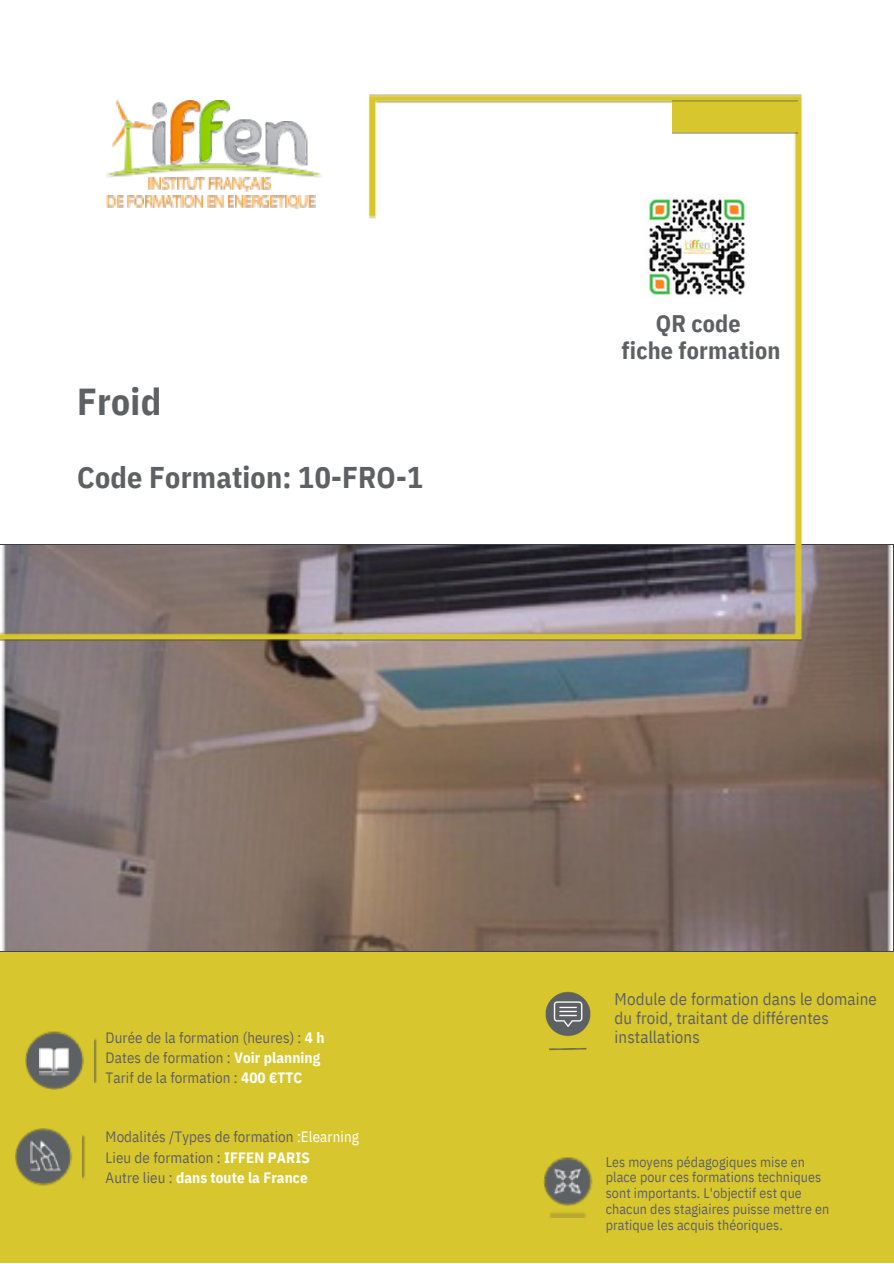
<style>
.page{position:relative;width:894px;height:1264px;background:#fff}
.page>*{position:absolute;margin:0;border:0;box-sizing:border-box;transform-origin:0 0}
.t1{font:700 37.5px "IBM Plex Sans Cond";letter-spacing:.005em;color:#5e6163}
.t2{font:700 30px "IBM Plex Sans Cond";letter-spacing:.005em;color:#5e6163}
.t3{font:700 24px/27px "IBM Plex Sans Cond";letter-spacing:.005em;color:#5e6163;text-align:center}
.t4{font:16.8px/19.2px "IBM Plex Sans Cond";letter-spacing:.005em;color:#5e6163}
.t5{font:15px/20.2px "IBM Plex Sans Cond";letter-spacing:.005em;color:#5e6163}
.t6{font:13.95px/15.8px "IBM Plex Sans Cond";letter-spacing:.005em;color:#5e6163}
.s1{font-weight:700;color:#fff}
.s2{color:#fff}
</style>
<div class="page">
<div style="left:0;top:951px;width:892px;height:311px;background:#d8c62e"></div>
<img style="left:15px;top:1128px;width:57px;height:57px">
<img style="left:30px;top:1140px;width:33px;height:31px">
<img style="left:82px;top:1135px;width:3px;height:44px">
<img style="left:26px;top:1031px;width:58px;height:58px">
<img style="left:39px;top:1045px;width:32px;height:31px">
<img style="left:94px;top:1038px;width:3px;height:43px">
<img style="left:0;top:545px;width:892px;height:405px">
<img style="left:0;top:94px;width:802px;height:546px">
<img style="left:672px;top:100px;width:125px;height:33px">
<svg style="left:148px;top:177px;width:94px;height:12px"></svg>
<img style="left:242px;top:177px;width:9px;height:15px">
<svg style="left:251px;top:177px;width:19px;height:12px"></svg>
<svg style="left:107px;top:195px;width:208px;height:13px"></svg>
<img style="left:105px;top:163px;width:217px;height:14px">
<img style="left:123px;top:129px;width:9px;height:45px">
<img style="left:116px;top:99px;width:12px;height:23px">
<svg style="left:123px;top:120px;width:9px;height:9px"></svg>
<img style="left:111px;top:126px;width:15px;height:21px">
<img style="left:130px;top:122px;width:22px;height:7px">
<img style="left:152px;top:102px;width:14px;height:64px">
<img style="left:170px;top:100px;width:28px;height:65px">
<img style="left:198px;top:100px;width:32px;height:65px">
<img style="left:224px;top:118px;width:37px;height:47px">
<img style="left:264px;top:122px;width:44px;height:44px">
<img style="left:549px;top:1212px;width:37px;height:4px">
<img style="left:543px;top:1157px;width:50px;height:48px">
<img style="left:554px;top:1166px;width:28px;height:28px">
<img style="left:644px;top:195px;width:105px;height:104px">
<img style="left:545px;top:991px;width:46px;height:60px">
<p class="t1" style="left:77px;top:376px;width:86px">Froid</p>
<p class="t2" style="left:77px;top:457px;width:347px">Code Formation: 10-FRO-1</p>
<p class="t3" style="left:621px;top:309px;width:160px">QR code<br>fiche formation</p>
<p class="t5" style="left:106px;top:1027px;width:220px">Durée de la formation (heures) : <span class="s1">4 h<br></span>Dates de formation : <span class="s1">Voir planning<br></span>Tarif de la formation : <span class="s1">400 €TTC</span></p>
<p class="t5" style="left:106px;top:1126px;width:255px">Modalités /Types de formation <span class="s2">:Elearning<br></span>Lieu de formation : <span class="s1">IFFEN PARIS<br></span>Autre lieu : <span class="s1">dans toute la France</span></p>
<p class="t4" style="left:614px;top:989px;width:264px">Module de formation dans le domaine du froid, traitant de différentes installations</p>
<p class="t6" style="left:605px;top:1153px;width:225px">Les moyens pédagogiques mise en place pour ces formations techniques sont importants. L'objectif est que chacun des stagiaires puisse mettre en pratique les acquis théoriques.</p>
</div>
